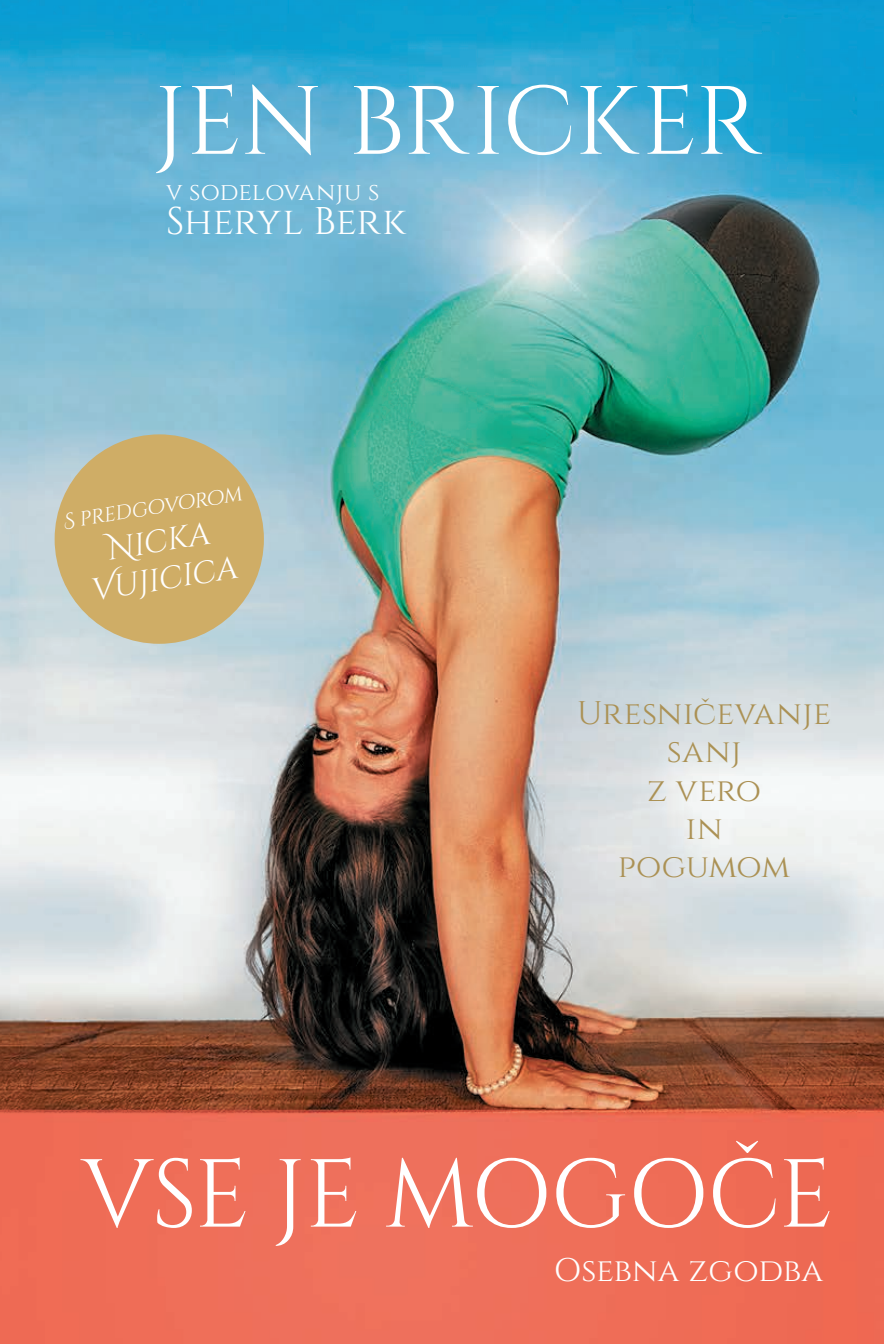
<style>
.page{position:relative;width:884px;height:1344px;background:#fff}
.page>*{position:absolute;margin:0;border:0;box-sizing:border-box;transform-origin:0 0}
.t1{font:96.75px "Cinzel";letter-spacing:-.015em;color:#fff}
.t2{font:96.3px "Cinzel";letter-spacing:-.01em;color:#fff}
.t3{font:38.48px "Cinzel";letter-spacing:-.005em;color:#fff}
.t4{font:32.62px/38.2px "Cinzel";letter-spacing:.01em;color:#ab9154;text-align:center}
.t5{font:32.62px "Cinzel";color:#fff}
.t6{font:italic 31.5px/37.8px "Cinzel Decorative";color:#fff;text-align:center}
.t7{font:24.75px "Cinzel";color:#fff}
.t8{font:italic 20.25px "Cinzel Decorative";color:#fff}
</style>
<div class="page">
<img style="left:0;top:0;width:884px;height:1343px">
<div style="left:55px;top:434px;width:209px;height:209px;background:#cfad66;border-radius:50%"></div>
<h1 class="t1" style="left:154px;top:60px;width:608px">JEN BRICKER</h1>
<p class="t7" style="left:166px;top:176px;width:215px">v sodelovanju s</p>
<p class="t3" style="left:166px;top:197px;width:242px">Sheryl Berk</p>
<p class="t8" style="left:61px;top:509px;width:183px;rotate:-9deg">S predgovorom</p>
<p class="t6" style="left:82px;top:533px;width:149px;rotate:-9deg">Nicka<br>Vujicica</p>
<p class="t4" style="left:577px;top:695px;width:255px">Uresničevanje sanj<br>z vero<br>in<br>pogumom</p>
<h2 class="t2" style="left:81px;top:1132px;width:754px">VSE JE MOGOČE</h2>
<p class="t5" style="left:554px;top:1249px;width:271px">Osebna zgodba</p>
</div>
